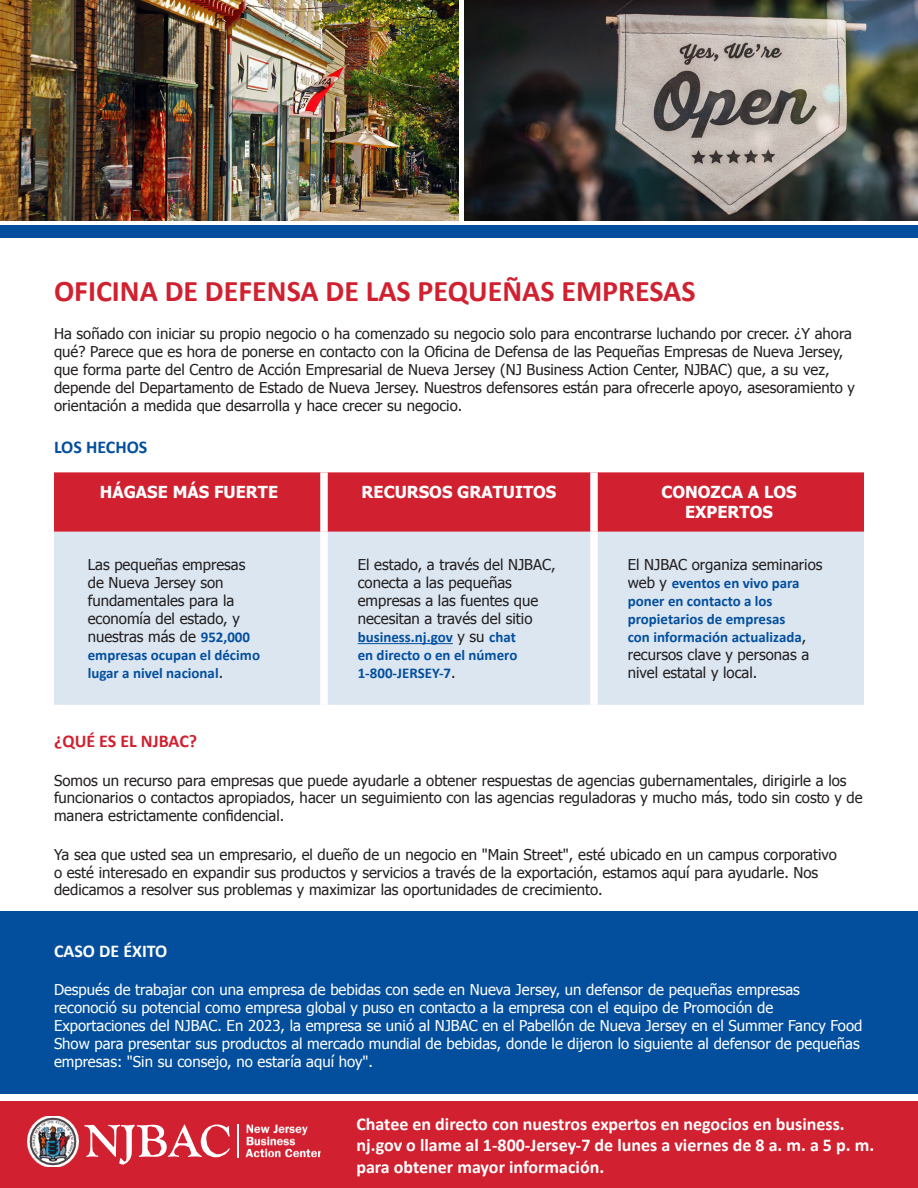
<style>
.page{position:relative;width:918px;height:1188px;background:#fff}
.page>*{position:absolute;margin:0;border:0;box-sizing:border-box;transform-origin:0 0}
.t1{font:700 30px "Calibri";color:#d12130}
.t2{font:700 18px/21.6px "Calibri";color:#fff}
.t3{font:700 18px "Calibri";color:#d12130}
.t4{font:700 18px "Calibri";color:#034f9e}
.t5{font:700 16.5px/19.8px "Tahoma";color:#fff;text-align:center}
.t6{font:15px/18px "Tahoma";color:#231f20}
.t7{font:15px/18px "Tahoma";color:#fff}
.t8{font:700 15px/18px "Calibri";color:#034f9e}
.s1{font-family:"Calibri";font-weight:700;color:#034f9e}
.s2{font-family:"Tahoma";font-weight:400;color:#231f20}
</style>
<div class="page">
<img style="left:464px;top:1px;width:454px;height:220px">
<img style="left:0;top:1px;width:459px;height:220px">
<div style="left:0;top:225px;width:918px;height:13px;background:#034f9e"></div>
<div style="left:0;top:912px;width:918px;height:182px;background:#034f9e"></div>
<div style="left:0;top:1102px;width:918px;height:86px;background:#d12130"></div>
<img style="left:246px;top:1125px;width:75px;height:32px">
<svg style="left:84px;top:1124px;width:146px;height:41px"></svg>
<hr style="left:237px;top:1124px;width:2px;height:34px;background:#fff">
<img style="left:28px;top:1116px;width:50px;height:51px">
<div style="left:54px;top:472px;width:810px;height:60px;background:#d12130"></div>
<div style="left:54px;top:532px;width:810px;height:173px;background:#dbe6f0"></div>
<div style="left:320px;top:472px;width:8px;height:60px;background:#fff"></div>
<div style="left:590px;top:472px;width:8px;height:60px;background:#fff"></div>
<div style="left:320px;top:532px;width:8px;height:173px;background:#fff"></div>
<div style="left:590px;top:532px;width:8px;height:173px;background:#fff"></div>
<hr style="left:358px;top:643px;width:95px;height:1px;background:#034f9e">
<p class="t1" style="left:54px;top:270px;width:643px">OFICINA DE DEFENSA DE LAS PEQUEÑAS EMPRESAS</p>
<p class="t6" style="left:54px;top:324px;width:802px">Ha soñado con iniciar su propio negocio o ha comenzado su negocio solo para encontrarse luchando por crecer. ¿Y ahora qué? Parece que es hora de ponerse en contacto con la Oficina de Defensa de las Pequeñas Empresas de Nueva Jersey, que forma parte del Centro de Acción Empresarial de Nueva Jersey (NJ Business Action Center, NJBAC) que, a su vez, depende del Departamento de Estado de Nueva Jersey. Nuestros defensores están para ofrecerle apoyo, asesoramiento y orientación a medida que desarrolla y hace crecer su negocio.</p>
<p class="t4" style="left:54px;top:434px;width:95px">LOS HECHOS</p>
<p class="t5" style="left:100px;top:482px;width:180px">HÁGASE MÁS FUERTE</p>
<p class="t5" style="left:362px;top:482px;width:196px">RECURSOS GRATUITOS</p>
<p class="t5" style="left:661px;top:482px;width:137px">CONOZCA A LOS<br>EXPERTOS</p>
<p class="t6" style="left:88px;top:555px;width:174px">Las pequeñas empresas de Nueva Jersey son fundamentales para la economía del estado, y nuestras más de <span class="s1">952,000 empresas ocupan el décimo lugar a nivel nacional</span>.</p>
<p class="t6" style="left:358px;top:555px;width:199px">El estado, a través del NJBAC, conecta a las pequeñas empresas a las fuentes que necesitan a través del sitio <span class="s1">business.nj.gov</span> y su <span class="s1">chat<br>en directo o en el número<br>1-800-JERSEY-7</span>.</p>
<p class="t8" style="left:628px;top:556px;width:196px"><span class="s2">El NJBAC organiza seminarios web y</span> eventos en vivo para poner en contacto a los propietarios de empresas<br>con información actualizada<span class="s2">, recursos clave y personas a nivel estatal y local.</span></p>
<p class="t3" style="left:54px;top:729px;width:145px">¿QUÉ ES EL NJBAC?</p>
<p class="t6" style="left:54px;top:770px;width:810px">Somos un recurso para empresas que puede ayudarle a obtener respuestas de agencias gubernamentales, dirigirle a los funcionarios o contactos apropiados, hacer un seguimiento con las agencias reguladoras y mucho más, todo sin costo y de manera estrictamente confidencial.</p>
<p class="t6" style="left:54px;top:844px;width:784px">Ya sea que usted sea un empresario, el dueño de un negocio en "Main Street", esté ubicado en un campus corporativo o esté interesado en expandir sus productos y servicios a través de la exportación, estamos aquí para ayudarle. Nos dedicamos a resolver sus problemas y maximizar las oportunidades de crecimiento.</p>
<p class="t2" style="left:54px;top:940px;width:115px">CASO DE ÉXITO</p>
<p class="t7" style="left:54px;top:980px;width:810px">Después de trabajar con una empresa de bebidas con sede en Nueva Jersey, un defensor de pequeñas empresas reconoció su potencial como empresa global y puso en contacto a la empresa con el equipo de Promoción de Exportaciones del NJBAC. En 2023, la empresa se unió al NJBAC en el Pabellón de Nueva Jersey en el Summer Fancy Food Show para presentar sus productos al mercado mundial de bebidas, donde le dijeron lo siguiente al defensor de pequeñas empresas: "Sin su consejo, no estaría aquí hoy".</p>
<p class="t2" style="left:356px;top:1112px;width:519px">Chatee en directo con nuestros expertos en negocios en business. nj.gov o llame al 1-800-Jersey-7 de lunes a viernes de 8 a. m. a 5 p. m. para obtener mayor información.</p>
</div>
